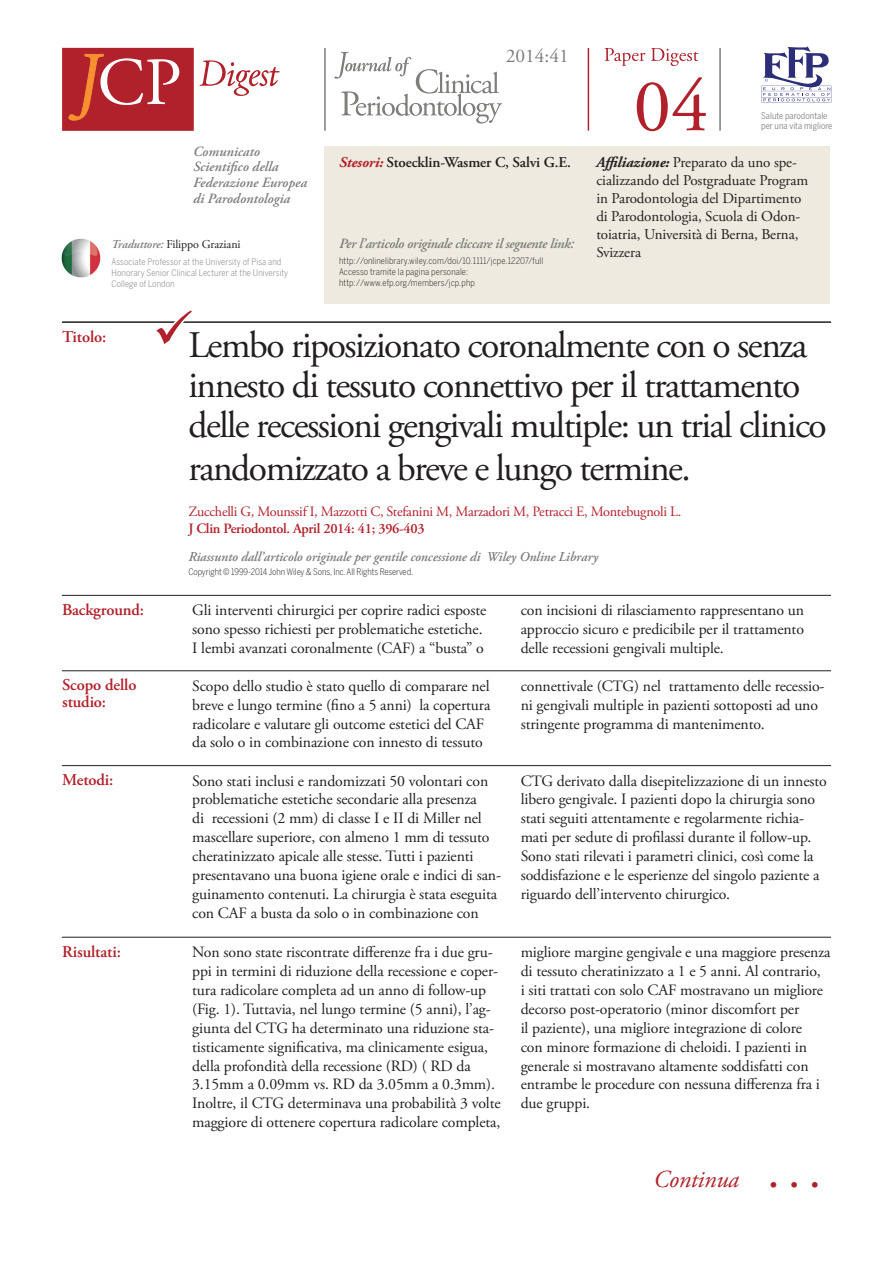
<style>
.page{position:relative;width:893px;height:1263px;background:#fff}
.page>*{position:absolute;margin:0;border:0;box-sizing:border-box;transform-origin:0 0}
.t1{font:74.85px "Adobe Garamond Pro";color:#b1212b}
.t2{font:37.5px/41.2px "Adobe Garamond Pro";letter-spacing:-.04em;color:#231f20}
.t3{font:italic 24.45px "Adobe Garamond Pro";letter-spacing:-.005em;color:#b1212b}
.t4{font:19.35px "Adobe Garamond Pro";color:#7c7e7a}
.t5{font:600 16.5px/16.5px "Adobe Garamond Pro";letter-spacing:-.005em;color:#b1212b}
.t6{font:15.75px/18.9px "Adobe Garamond Pro";letter-spacing:-.005em;color:#231f20}
.t7{font:15px/18px "Adobe Garamond Pro";letter-spacing:-.005em;color:#231f20}
.t8{font:600 15px "Adobe Garamond Pro";letter-spacing:-.005em;color:#231f20}
.t9{font:14.25px "Adobe Garamond Pro";letter-spacing:-.02em;color:#b1212b}
.t10{font:600 14.25px "Adobe Garamond Pro";letter-spacing:-.02em;color:#b1212b}
.t11{font:italic 600 14.1px/15.6px "Adobe Garamond Pro";color:#7c7e7a}
.t12{font:italic 600 14.1px "Adobe Garamond Pro";letter-spacing:-.025em;color:#7c7e7a}
.t13{font:italic 600 13.5px "Adobe Garamond Pro";letter-spacing:-.005em;color:#7c7e7a}
.t14{font:12px "Adobe Garamond Pro";letter-spacing:-.005em;color:#231f20}
.t15{font:300 9px/10.8px "Benton Sans Cond";letter-spacing:.015em;color:#231f20}
.t16{font:300 9px/10.8px "Benton Sans Cond";letter-spacing:.015em;color:#7c7e7a}
.t17{font:300 9px "Benton Sans Cond";letter-spacing:-.005em;color:#231f20}
.t18{font:9px/10.8px "Benton Sans Cond";color:#7c7e7a}
.s1{font-weight:600;font-style:italic;color:#7c7e7a}
.s2{font-weight:700;font-style:italic;color:#b1212b}
.s3{font-weight:700;font-style:italic}
.s4{font-weight:600;font-style:normal;font-size:42.6px}
</style>
<div class="page">
<hr style="left:588px;top:48px;width:1px;height:83px;background:#b1212b">
<svg style="left:605px;top:48px;width:40px;height:18px"></svg>
<svg style="left:651px;top:48px;width:47px;height:18px"></svg>
<svg style="left:761px;top:46px;width:70px;height:57px"></svg>
<hr style="left:719px;top:48px;width:2px;height:83px;background:#7c7e7a">
<hr style="left:324px;top:48px;width:2px;height:83px;background:#7c7e7a">
<svg style="left:334px;top:52px;width:168px;height:72px"></svg>
<svg style="left:199px;top:60px;width:81px;height:36px"></svg>
<div style="left:62px;top:48px;width:132px;height:83px;background:#b1212b"></div>
<svg style="left:68px;top:54px;width:111px;height:67px"></svg>
<div style="left:324px;top:147px;width:506px;height:157px;background:#efeadf"></div>
<img style="left:61px;top:238px;width:40px;height:40px">
<hr style="left:62px;top:321px;width:769px;height:2px;background:#231f20">
<svg style="left:150px;top:321px;width:47px;height:2px"></svg>
<hr style="left:62px;top:595px;width:769px;height:1px;background:#231f20">
<hr style="left:62px;top:670px;width:769px;height:1px;background:#231f20">
<hr style="left:62px;top:765px;width:769px;height:1px;background:#231f20">
<hr style="left:62px;top:937px;width:769px;height:1px;background:#231f20">
<p class="t11" style="left:193px;top:144px;width:115px">Comunicato<br>Scientifico della<br>Federazione Europea di Parodontologia</p>
<p class="t14" style="left:112px;top:237px;width:131px"><span class="s1">Traduttore:</span> Filippo Graziani</p>
<p class="t16" style="left:112px;top:256px;width:178px">Associate Professor at the University of Pisa and<br>Honorary Senior Clinical Lecturer at the University<br>College of London</p>
<p class="t4" style="left:506px;top:44px;width:64px">2014:41</p>
<h1 class="t1" style="left:634px;top:62px;width:76px">04</h1>
<p class="t18" style="left:761px;top:110px;width:73px">Salute parodontale per una vita migliore</p>
<p class="t8" style="left:339px;top:154px;width:233px"><span class="s2">Stesori:</span> Stoecklin-Wasmer C, Salvi G.E.</p>
<p class="t7" style="left:596px;top:154px;width:213px"><span class="s3">Affiliazione:</span> Preparato da uno spe&shy;cializzando del Postgraduate Program in Parodontologia del Dipartimento di Parodontologia, Scuola di Odon&shy;toiatria, Università di Berna, Berna,<br>Svizzera</p>
<p class="t12" style="left:339px;top:235px;width:236px">Per l’articolo originale cliccare il seguente link:</p>
<p class="t15" style="left:339px;top:255px;width:206px">http://onlinelibrary.wiley.com/doi/10.1111/jcpe.12207/full<br>Accesso tramite la pagina personale: http://www.efp.org/members/jcp.php</p>
<p class="t5" style="left:62px;top:328px;width:46px">Titolo:</p>
<h2 class="t2" style="left:188px;top:325px;width:640px;text-indent:-36px"><sup>✓</sup>Lembo riposizionato coronalmente con o senza innesto di tessuto connettivo per il trattamento delle recessioni gengivali multiple: un trial clinico randomizzato a breve e lungo termine.</h2>
<p class="t9" style="left:188px;top:503px;width:494px">Zucchelli G, Mounssif I, Mazzotti C, Stefanini M, Marzadori M, Petracci E, Montebugnoli L.</p>
<p class="t10" style="left:188px;top:520px;width:238px">J Clin Periodontol. April 2014: 41; 396-403</p>
<p class="t13" style="left:188px;top:549px;width:411px">Riassunto dall’articolo originale per gentile concessione di Wiley Online Library</p>
<p class="t17" style="left:188px;top:566px;width:226px">Copyright © 1999-2014 John Wiley &amp; Sons, Inc. All Rights Reserved.</p>
<p class="t5" style="left:62px;top:602px;width:83px">Background:</p>
<p class="t6" style="left:192px;top:601px;width:296px">Gli interventi chirurgici per coprire radici esposte sono spesso richiesti per problematiche estetiche.<br>I lembi avanzati coronalmente (CAF) a “busta” o</p>
<p class="t6" style="left:521px;top:601px;width:285px;text-align:justify">con incisioni di rilasciamento rappresentano un approccio sicuro e predicibile per il trattamento delle recessioni gengivali multiple.</p>
<p class="t5" style="left:62px;top:677px;width:76px">Scopo dello studio:</p>
<p class="t6" style="left:192px;top:677px;width:300px">Scopo dello studio è stato quello di comparare nel breve e lungo termine (fino a 5 anni) la copertura radicolare e valutare gli outcome estetici del CAF da solo o in combinazione con innesto di tessuto</p>
<p class="t6" style="left:521px;top:677px;width:305px">connettivale (CTG) nel trattamento delle recessio&shy;ni gengivali multiple in pazienti sottoposti ad uno stringente programma di mantenimento.</p>
<p class="t5" style="left:62px;top:772px;width:53px">Metodi:</p>
<p class="t6" style="left:192px;top:772px;width:310px">Sono stati inclusi e randomizzati 50 volontari con problematiche estetiche secondarie alla presenza<br>di recessioni (2 mm) di classe I e II di Miller nel mascellare superiore, con almeno 1 mm di tessuto cheratinizzato apicale alle stesse. Tutti i pazienti presentavano una buona igiene orale e indici di san&shy;guinamento contenuti. La chirurgia è stata eseguita con CAF a busta da solo o in combinazione con</p>
<p class="t6" style="left:521px;top:772px;width:308px">CTG derivato dalla disepitelizzazione di un innesto libero gengivale. I pazienti dopo la chirurgia sono stati seguiti attentamente e regolarmente richia&shy;mati per sedute di profilassi durante il follow-up.<br>Sono stati rilevati i parametri clinici, così come la soddisfazione e le esperienze del singolo paziente a riguardo dell’intervento chirurgico.</p>
<p class="t5" style="left:62px;top:943px;width:60px">Risultati:</p>
<p class="t6" style="left:192px;top:943px;width:310px">Non sono state riscontrate differenze fra i due gru&shy;ppi in termini di riduzione della recessione e coper&shy;tura radicolare completa ad un anno di follow-up (Fig. 1). Tuttavia, nel lungo termine (5 anni), l’ag&shy;giunta del CTG ha determinato una riduzione sta&shy;tisticamente significativa, ma clinicamente esigua, della profondità della recessione (RD) ( RD da 3.15mm a 0.09mm vs. RD da 3.05mm a 0.3mm).<br>Inoltre, il CTG determinava una probabilità 3 volte maggiore di ottenere copertura radicolare completa,</p>
<p class="t6" style="left:521px;top:943px;width:311px">migliore margine gengivale e una maggiore presenza di tessuto cheratinizzato a 1 e 5 anni. Al contrario,<br>i siti trattati con solo CAF mostravano un migliore decorso post-operatorio (minor discomfort per<br>il paziente), una migliore integrazione di colore<br>con minore formazione di cheloidi. I pazienti in generale si mostravano altamente soddisfatti con entrambe le procedure con nessuna differenza fra i due gruppi.</p>
<h3 class="t3" style="left:653px;top:1165px;width:168px">Continua <span class="s4">. . .</span></h3>
</div>
